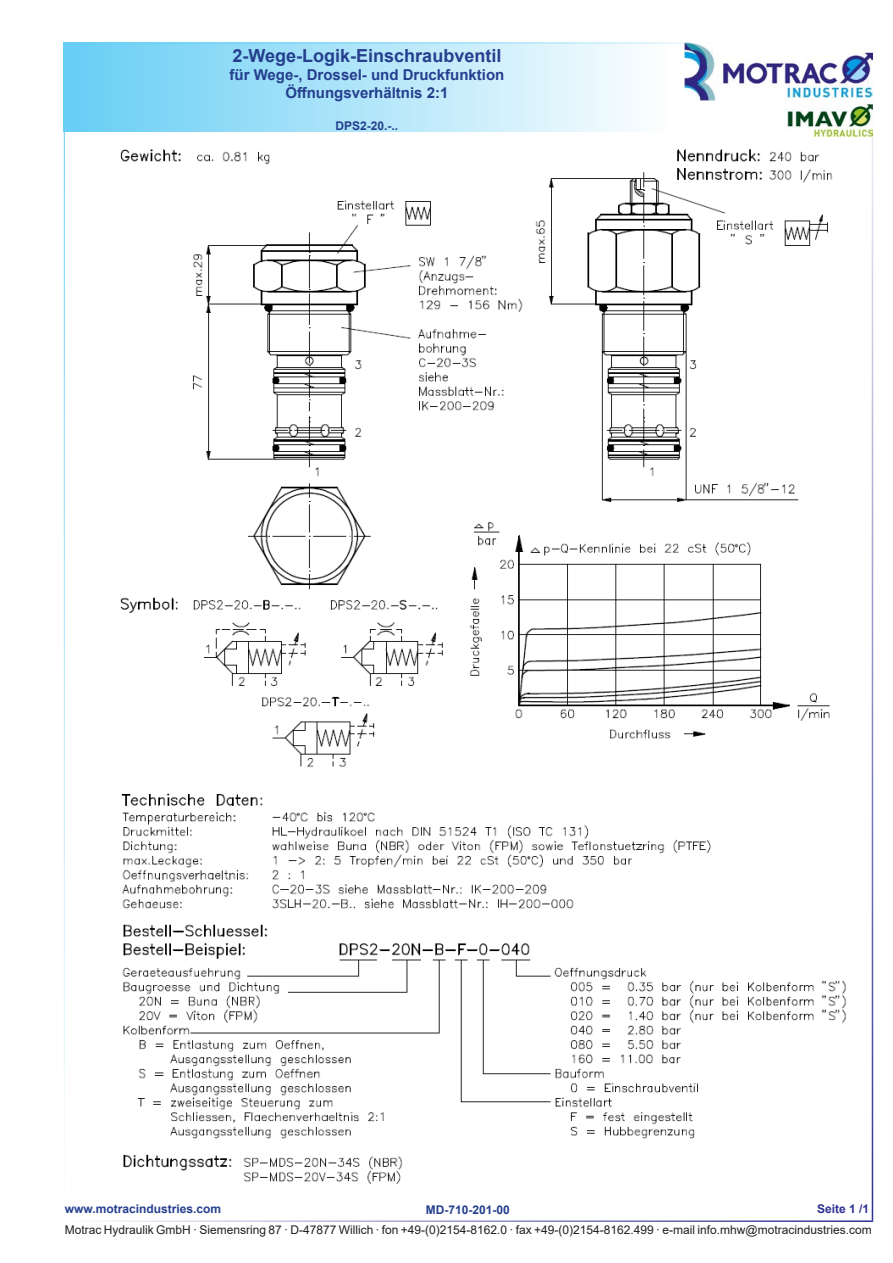
<style>
.page{position:relative;width:893px;height:1263px;background:#fff}
.page>*{position:absolute;margin:0;border:0;box-sizing:border-box;transform-origin:0 0}
.t1{font:700 18px "Arial";color:#253f8e}
.t2{font:700 15px/18px "Arial";color:#253f8e;text-align:center}
.t3{font:12px "Arial";color:#231f20}
.t4{font:700 12px "Arial";color:#253f8e}
.t5{font:700 12px "Arial";color:#2e3092}
</style>
<div class="page">
<div style="left:64px;top:43px;width:606px;height:89px;background:linear-gradient(to right,#66cef5,#fdfefe)"></div>
<hr style="left:64px;top:43px;width:808px;height:1px;background:#67cef5">
<hr style="left:64px;top:1220px;width:809px;height:2px;background:#2e3092">
<hr style="left:64px;top:43px;width:1px;height:1177px;background:#67cef5">
<hr style="left:872px;top:43px;width:1px;height:1177px;background:#2e3092">
<img style="left:685px;top:43px;width:187px;height:93px">
<img style="left:120px;top:149px;width:713px;height:619px">
<img style="left:121px;top:793px;width:726px;height:391px">
<h1 class="t1" style="left:233px;top:43px;width:270px">2-Wege-Logik-Einschraubventil</h1>
<p class="t2" style="left:230px;top:66px;width:276px">für Wege-, Drossel- und Druckfunktion<br>Öffnungsverhältnis 2:1</p>
<p class="t4" style="left:336px;top:117px;width:64px">DPS2-20.-..</p>
<p class="t4" style="left:65px;top:1201px;width:158px">www.motracindustries.com</p>
<p class="t5" style="left:817px;top:1201px;width:54px">Seite 1 /1</p>
<p class="t3" style="left:65px;top:1221px;width:808px">Motrac Hydraulik GmbH · Siemensring 87 · D-47877 Willich · fon +49-(0)2154-8162.0 · fax +49-(0)2154-8162.499 · e-mail info.mhw@motracindustries.com</p>
<p class="t4" style="left:426px;top:1202px;width:86px">MD-710-201-00</p>
</div>
